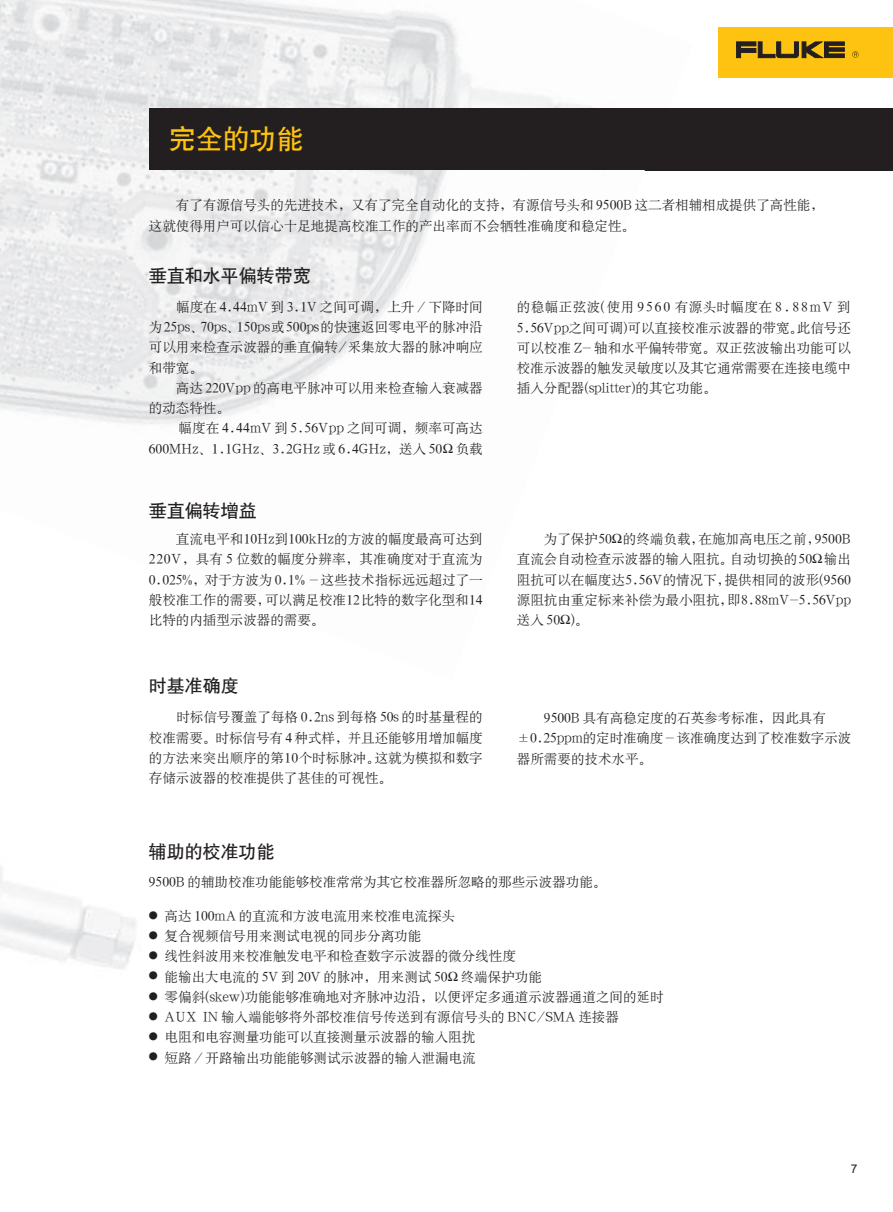
<style>
.page{position:relative;width:893px;height:1212px;background:#fff}
.page>*{position:absolute;margin:0;border:0;box-sizing:border-box;transform-origin:0 0}
.t1{font:27px "H Yb 1 gj";color:#fec210}
.t2{font:18px "H Yb 1 gj";color:#231f20}
.t3{font:13.5px/20.2px "H Ya 6 gj";color:#231f20;text-align:justify}
.t4{font:12px "Arial";color:#231f20}
</style>
<div class="page">
<div style="left:718px;top:27px;width:174px;height:51px;background:#fec210"></div>
<div style="left:736px;top:46px;width:4px;height:12px;background:#231f20;border:1px solid #231f20"></div>
<div style="left:740px;top:48px;width:16px;height:5px;background:#231f20"></div>
<svg style="left:758px;top:42px;width:4px;height:16px"></svg>
<hr style="left:762px;top:54px;width:13px;height:4px;background:#231f20">
<svg style="left:776px;top:42px;width:22px;height:16px"></svg>
<hr style="left:802px;top:42px;width:4px;height:16px;background:#231f20">
<svg style="left:805px;top:42px;width:18px;height:16px"></svg>
<hr style="left:824px;top:42px;width:20px;height:3px;background:#231f20">
<hr style="left:824px;top:45px;width:4px;height:13px;background:#231f20">
<hr style="left:828px;top:48px;width:16px;height:3px;background:#231f20">
<hr style="left:828px;top:54px;width:16px;height:4px;background:#231f20">
<hr style="left:736px;top:42px;width:20px;height:4px;background:#231f20">
<svg style="left:852px;top:51px;width:6px;height:7px"></svg>
<img style="left:0;top:0;width:692px;height:424px">
<img style="left:0;top:866px;width:136px;height:103px">
<div style="left:149px;top:109px;width:743px;height:61px;background:#231f20"></div>
<h1 class="t1" style="left:169px;top:126px;width:136px">完全的功能</h1>
<p class="t3" style="left:149px;top:195px;width:676px;text-indent:27px">有了有源信号头的先进技术，又有了完全自动化的支持，有源信号头和 9500B 这二者相辅相成提供了高性能，这就使得用户可以信心十足地提高校准工作的产出率而不会牺牲准确度和稳定性。</p>
<h2 class="t2" style="left:149px;top:266px;width:163px">垂直和水平偏转带宽</h2>
<p class="t3" style="left:149px;top:297px;width:335px;text-indent:27px">幅度在 4.44mV 到 3.1V 之间可调，上升 / 下降时间为25ps、70ps、150ps或500ps的快速返回零电平的脉冲沿可以用来检查示波器的垂直偏转/采集放大器的脉冲响应和带宽。</p>
<p class="t3" style="left:149px;top:378px;width:335px;text-indent:27px">高达 220Vpp 的高电平脉冲可以用来检查输入衰减器的动态特性。</p>
<p class="t3" style="left:149px;top:418px;width:335px;text-align:right">幅度在 4.44mV 到 5.56Vpp 之间可调，频率可高达<br>600MHz、1.1GHz、3.2GHz 或 6.4GHz，送入 50 负载</p>
<p class="t3" style="left:517px;top:297px;width:335px">的稳幅正弦波(使用 9560 有源头时幅度在 8.88mV 到5.56Vpp之间可调)可以直接校准示波器的带宽。此信号还可以校准 Z- 轴和水平偏转带宽。双正弦波输出功能可以校准示波器的触发灵敏度以及其它通常需要在连接电缆中插入分配器(splitter)的其它功能。</p>
<h2 class="t2" style="left:149px;top:502px;width:109px">垂直偏转增益</h2>
<p class="t3" style="left:149px;top:529px;width:335px;text-indent:27px">直流电平和10Hz到100kHz的方波的幅度最高可达到220V，具有 5 位数的幅度分辨率，其准确度对于直流为0.025%，对于方波为 0.1% －这些技术指标远远超过了一般校准工作的需要，可以满足校准12比特的数字化型和14比特的内插型示波器的需要。</p>
<p class="t3" style="left:517px;top:529px;width:335px;text-indent:27px">为了保护50 的终端负载，在施加高电压之前，9500B直流会自动检查示波器的输入阻抗。自动切换的50 输出阻抗可以在幅度达5.56V的情况下，提供相同的波形(9560源阻抗由重定标来补偿为最小阻抗，即8.88mV-5.56Vpp送入 50 )。</p>
<h2 class="t2" style="left:149px;top:677px;width:91px">时基准确度</h2>
<p class="t3" style="left:149px;top:707px;width:335px;text-indent:27px">时标信号覆盖了每格 0.2ns 到每格 50s 的时基量程的校准需要。时标信号有 4 种式样，并且还能够用增加幅度的方法来突出顺序的第10个时标脉冲。这就为模拟和数字存储示波器的校准提供了甚佳的可视性。</p>
<p class="t3" style="left:517px;top:708px;width:336px;text-align:left;text-indent:27px">9500B 具有高稳定度的石英参考标准，因此具有±0.25ppm的定时准确度－该准确度达到了校准数字示波器所需要的技术水平。</p>
<h2 class="t2" style="left:149px;top:843px;width:127px">辅助的校准功能</h2>
<p class="t3" style="left:149px;top:872px;width:459px">9500B 的辅助校准功能能够校准常常为其它校准器所忽略的那些示波器功能。</p>
<p class="t3" style="left:149px;top:906px;width:308px"><sup>●</sup> 高达 100mA 的直流和方波电流用来校准电流探头</p>
<p class="t3" style="left:149px;top:926px;width:274px"><sup>●</sup> 复合视频信号用来测试电视的同步分离功能</p>
<p class="t3" style="left:149px;top:946px;width:368px"><sup>●</sup> 线性斜波用来校准触发电平和检查数字示波器的微分线性度</p>
<p class="t3" style="left:149px;top:966px;width:394px"><sup>●</sup> 能输出大电流的 5V 到 20V 的脉冲，用来测试 50 终端保护功能</p>
<p class="t3" style="left:149px;top:987px;width:516px"><sup>●</sup> 零偏斜(skew)功能能够准确地对齐脉冲边沿，以便评定多通道示波器通道之间的延时</p>
<p class="t3" style="left:149px;top:1007px;width:471px"><sup>●</sup> AUX IN 输入端能够将外部校准信号传送到有源信号头的 BNC/SMA 连接器</p>
<p class="t3" style="left:149px;top:1027px;width:328px"><sup>●</sup> 电阻和电容测量功能可以直接测量示波器的输入阻扰</p>
<p class="t3" style="left:149px;top:1047px;width:328px"><sup>●</sup> 短路 / 开路输出功能能够测试示波器的输入泄漏电流</p>
<p class="t4" style="left:850px;top:1161px;width:8px">7</p>
</div>
